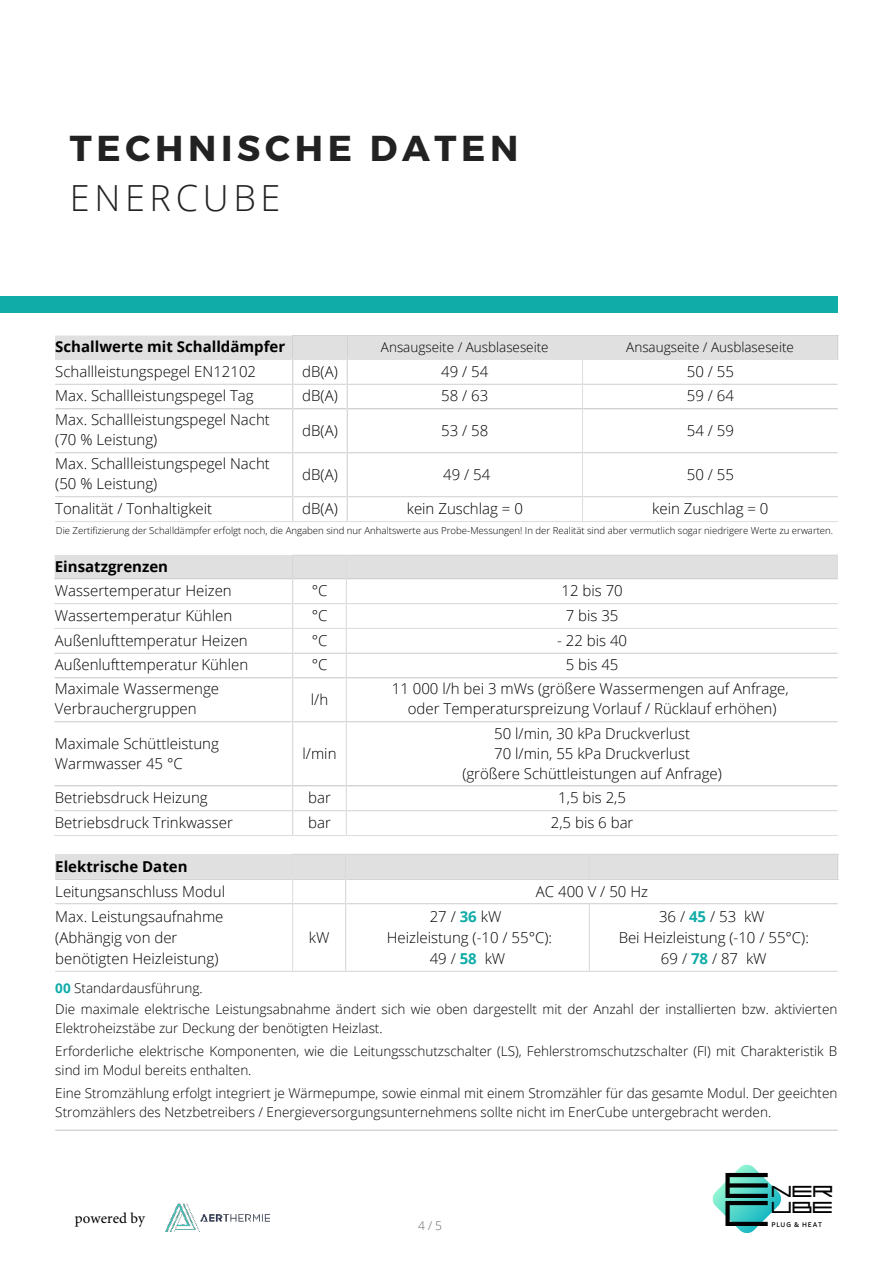
<style>
.page{position:relative;width:894px;height:1264px;background:#fff}
.page>*{position:absolute;margin:0;border:0;box-sizing:border-box;transform-origin:0 0}
.t1{font:700 36px "Montserrat";letter-spacing:.13em;color:#222}
.t2{font:300 36px "Open Sans";letter-spacing:.13em;color:#222}
.t3{font:35.7px "Celestia";color:#000}
.t4{font:15.9px/15.6px "Celestia";letter-spacing:-.05em;color:#000}
.t5{font:300 15px/20.1px "Open Sans";color:#000}
.t6{font:700 15px "Open Sans";color:#000}
.t7{font:15px "Minion Pro";color:#000}
.t8{font:300 13.5px/23px "Open Sans";color:#000}
.t9{font:300 12px "Open Sans";color:#62656a}
.t10{font:300 9.6px "Open Sans";color:#000}
.t11{font:600 6.15px "Biryani";letter-spacing:.135em;color:#000}
.s1{font-weight:700;color:#0faca8}
</style>
<div class="page">
<div style="left:0;top:296px;width:837px;height:17px;background:#0faca8"></div>
<svg style="left:712px;top:1164px;width:69px;height:69px"></svg>
<svg style="left:55px;top:579px;width:782px;height:256px"></svg>
<hr style="left:292px;top:556px;width:1px;height:279px;background:#e0e0e0">
<hr style="left:346px;top:556px;width:1px;height:279px;background:#e0e0e0">
<div style="left:55px;top:555px;width:782px;height:23px;background:#e0e0e0"></div>
<hr style="left:292px;top:554px;width:545px;height:2px;background:#e0e0e0">
<hr style="left:55px;top:578px;width:782px;height:1px;background:#e0e0e0">
<hr style="left:55px;top:603px;width:782px;height:1px;background:#e0e0e0">
<hr style="left:55px;top:628px;width:782px;height:1px;background:#e0e0e0">
<hr style="left:55px;top:652px;width:782px;height:1px;background:#e0e0e0">
<hr style="left:55px;top:677px;width:782px;height:1px;background:#e0e0e0">
<hr style="left:55px;top:721px;width:782px;height:1px;background:#e0e0e0">
<hr style="left:55px;top:785px;width:782px;height:1px;background:#e0e0e0">
<hr style="left:55px;top:810px;width:782px;height:1px;background:#e0e0e0">
<hr style="left:55px;top:835px;width:782px;height:1px;background:#e0e0e0">
<svg style="left:55px;top:360px;width:782px;height:161px"></svg>
<hr style="left:292px;top:336px;width:1px;height:185px;background:#e0e0e0">
<hr style="left:346px;top:336px;width:1px;height:185px;background:#e0e0e0">
<hr style="left:581px;top:336px;width:2px;height:185px;background:#e0e0e0">
<div style="left:55px;top:335px;width:783px;height:24px;background:#e0e0e0"></div>
<hr style="left:292px;top:335px;width:546px;height:1px;background:#e0e0e0">
<hr style="left:55px;top:359px;width:783px;height:1px;background:#e0e0e0">
<hr style="left:55px;top:383px;width:782px;height:2px;background:#e0e0e0">
<hr style="left:55px;top:408px;width:782px;height:1px;background:#e0e0e0">
<hr style="left:55px;top:452px;width:782px;height:1px;background:#e0e0e0">
<hr style="left:55px;top:496px;width:782px;height:1px;background:#e0e0e0">
<hr style="left:55px;top:521px;width:782px;height:1px;background:#e0e0e0">
<svg style="left:55px;top:879px;width:782px;height:93px"></svg>
<hr style="left:292px;top:854px;width:1px;height:116px;background:#e0e0e0">
<hr style="left:345px;top:854px;width:1px;height:116px;background:#e0e0e0">
<hr style="left:588px;top:904px;width:1px;height:66px;background:#e0e0e0">
<div style="left:55px;top:854px;width:783px;height:24px;background:#e0e0e0"></div>
<hr style="left:292px;top:853px;width:546px;height:1px;background:#e0e0e0">
<hr style="left:55px;top:878px;width:783px;height:1px;background:#e0e0e0">
<hr style="left:55px;top:903px;width:782px;height:1px;background:#e0e0e0">
<hr style="left:55px;top:970px;width:782px;height:1px;background:#e0e0e0">
<hr style="left:55px;top:1129px;width:782px;height:1px;background:#e0e0e0">
<img style="left:165px;top:1203px;width:104px;height:28px">
<h1 class="t1" style="left:70px;top:126px;width:450px">TECHNISCHE DATEN</h1>
<h1 class="t2" style="left:70px;top:173px;width:212px">ENERCUBE</h1>
<p class="t6" style="left:55px;top:336px;width:231px">Schallwerte mit Schalldämpfer</p>
<p class="t8" style="left:381px;top:335px;width:169px">Ansaugseite / Ausblaseseite</p>
<p class="t8" style="left:626px;top:335px;width:169px">Ansaugseite / Ausblaseseite</p>
<p class="t5" style="left:55px;top:361px;width:202px">Schallleistungspegel EN12102</p>
<p class="t5" style="left:302px;top:361px;width:37px">dB(A)</p>
<p class="t5" style="left:441px;top:361px;width:49px">49 / 54</p>
<p class="t5" style="left:686px;top:361px;width:49px">50 / 55</p>
<p class="t5" style="left:55px;top:385px;width:200px">Max. Schallleistungspegel Tag</p>
<p class="t5" style="left:302px;top:385px;width:37px">dB(A)</p>
<p class="t5" style="left:441px;top:385px;width:49px">58 / 63</p>
<p class="t5" style="left:686px;top:385px;width:49px">59 / 64</p>
<p class="t5" style="left:55px;top:409px;width:216px">Max. Schallleistungspegel Nacht (70 % Leistung)</p>
<p class="t5" style="left:302px;top:420px;width:37px">dB(A)</p>
<p class="t5" style="left:441px;top:420px;width:49px">53 / 58</p>
<p class="t5" style="left:686px;top:420px;width:49px">54 / 59</p>
<p class="t5" style="left:55px;top:453px;width:216px">Max. Schallleistungspegel Nacht (50 % Leistung)</p>
<p class="t5" style="left:302px;top:464px;width:37px">dB(A)</p>
<p class="t5" style="left:443px;top:464px;width:49px">49 / 54</p>
<p class="t5" style="left:686px;top:464px;width:49px">50 / 55</p>
<p class="t5" style="left:55px;top:498px;width:158px">Tonalität / Tonhaltigkeit</p>
<p class="t5" style="left:302px;top:498px;width:37px">dB(A)</p>
<p class="t5" style="left:406px;top:498px;width:118px">kein Zuschlag = 0</p>
<p class="t5" style="left:652px;top:498px;width:118px">kein Zuschlag = 0</p>
<p class="t10" style="left:56px;top:523px;width:778px">Die Zertifizierung der Schalldämpfer erfolgt noch, die Angaben sind nur Anhaltswerte aus Probe-Messungen! In der Realität sind aber vermutlich sogar niedrigere Werte zu erwarten.</p>
<p class="t6" style="left:55px;top:556px;width:115px">Einsatzgrenzen</p>
<p class="t5" style="left:55px;top:580px;width:178px">Wassertemperatur Heizen</p>
<p class="t5" style="left:311px;top:580px;width:17px">°C</p>
<p class="t5" style="left:561px;top:580px;width:63px">12 bis 70</p>
<p class="t5" style="left:55px;top:605px;width:179px">Wassertemperatur Kühlen</p>
<p class="t5" style="left:311px;top:605px;width:17px">°C</p>
<p class="t5" style="left:565px;top:605px;width:54px">7 bis 35</p>
<p class="t5" style="left:55px;top:629px;width:194px">Außenlufttemperatur Heizen</p>
<p class="t5" style="left:311px;top:629px;width:17px">°C</p>
<p class="t5" style="left:557px;top:629px;width:72px">- 22 bis 40</p>
<p class="t5" style="left:55px;top:654px;width:195px">Außenlufttemperatur Kühlen</p>
<p class="t5" style="left:311px;top:654px;width:17px">°C</p>
<p class="t5" style="left:565px;top:654px;width:54px">5 bis 45</p>
<p class="t5" style="left:55px;top:678px;width:166px">Maximale Wassermenge<br>Verbrauchergruppen</p>
<p class="t5" style="left:311px;top:689px;width:19px">l/h</p>
<p class="t5" style="left:391px;top:678px;width:398px;text-align:center">11 000 l/h bei 3 mWs (größere Wassermengen auf Anfrage, oder Temperaturspreizung Vorlauf / Rücklauf erhöhen)</p>
<p class="t5" style="left:55px;top:732px;width:165px">Maximale Schüttleistung<br>Warmwasser 45 °C</p>
<p class="t5" style="left:302px;top:743px;width:35px">l/min</p>
<p class="t5" style="left:462px;top:723px;width:261px;text-align:center">50 l/min, 30 kPa Druckverlust<br>70 l/min, 55 kPa Druckverlust<br>(größere Schüttleistungen auf Anfrage)</p>
<p class="t5" style="left:55px;top:787px;width:154px">Betriebsdruck Heizung</p>
<p class="t5" style="left:308px;top:787px;width:24px">bar</p>
<p class="t5" style="left:558px;top:787px;width:69px">1,5 bis 2,5</p>
<p class="t5" style="left:55px;top:812px;width:179px">Betriebsdruck Trinkwasser</p>
<p class="t5" style="left:308px;top:812px;width:24px">bar</p>
<p class="t5" style="left:550px;top:812px;width:84px">2,5 bis 6 bar</p>
<p class="t6" style="left:55px;top:856px;width:134px">Elektrische Daten</p>
<p class="t5" style="left:55px;top:881px;width:171px">Leitungsanschluss Modul</p>
<p class="t5" style="left:535px;top:881px;width:114px">AC 400 V / 50 Hz</p>
<p class="t5" style="left:55px;top:905px;width:170px;line-height:21px">Max. Leistungsaufnahme (Abhängig von der benötigten Heizleistung)</p>
<p class="t5" style="left:386px;top:905px;width:167px;line-height:21px;text-align:center">27 / <span class="s1">36</span> kW<br>Heizleistung (-10 / 55°C):<br>49 / <span class="s1">58</span> kW</p>
<p class="t5" style="left:618px;top:905px;width:192px;line-height:21px;text-align:center">36 / <span class="s1">45</span> / 53 kW<br>Bei Heizleistung (-10 / 55°C):<br>69 / <span class="s1">78</span> / 87 kW</p>
<p class="t8" style="left:55px;top:977px;width:783px;line-height:20.9px"><span class="s1">00</span> Standardausführung.<br>Die maximale elektrische Leistungsabnahme ändert sich wie oben dargestellt mit der Anzahl der installierten bzw. aktivierten</p>
<p class="t8" style="left:55px;top:1016px;width:783px">Elektroheizstäbe zur Deckung der benötigten Heizlast.<br>Erforderliche elektrische Komponenten, wie die Leitungsschutzschalter (LS), Fehlerstromschutzschalter (FI) mit Charakteristik B</p>
<p class="t8" style="left:55px;top:1058px;width:783px">sind im Modul bereits enthalten.<br>Eine Stromzählung erfolgt integriert je Wärmepumpe, sowie einmal mit einem Stromzähler für das gesamte Modul. Der geeichten</p>
<p class="t8" style="left:55px;top:1099px;width:717px">Stromzählers des Netzbetreibers / Energieversorgungsunternehmens sollte nicht im EnerCube untergebracht werden.</p>
<p class="t5" style="left:309px;top:927px;width:22px">kW</p>
<p class="t7" style="left:75px;top:1207px;width:71px">powered by</p>
<p class="t9" style="left:418px;top:1217px;width:26px">4 / 5</p>
<h2 class="t3" style="left:722px;top:1163px;width:49px">E</h2>
<p class="t4" style="left:770px;top:1183px;width:64px">NER<br>UBE</p>
<p class="t11" style="left:771px;top:1220px;width:52px">PLUG &amp; HEAT</p>
<h2 class="t3" style="left:722px;top:1191px;width:49px">C</h2>
</div>
